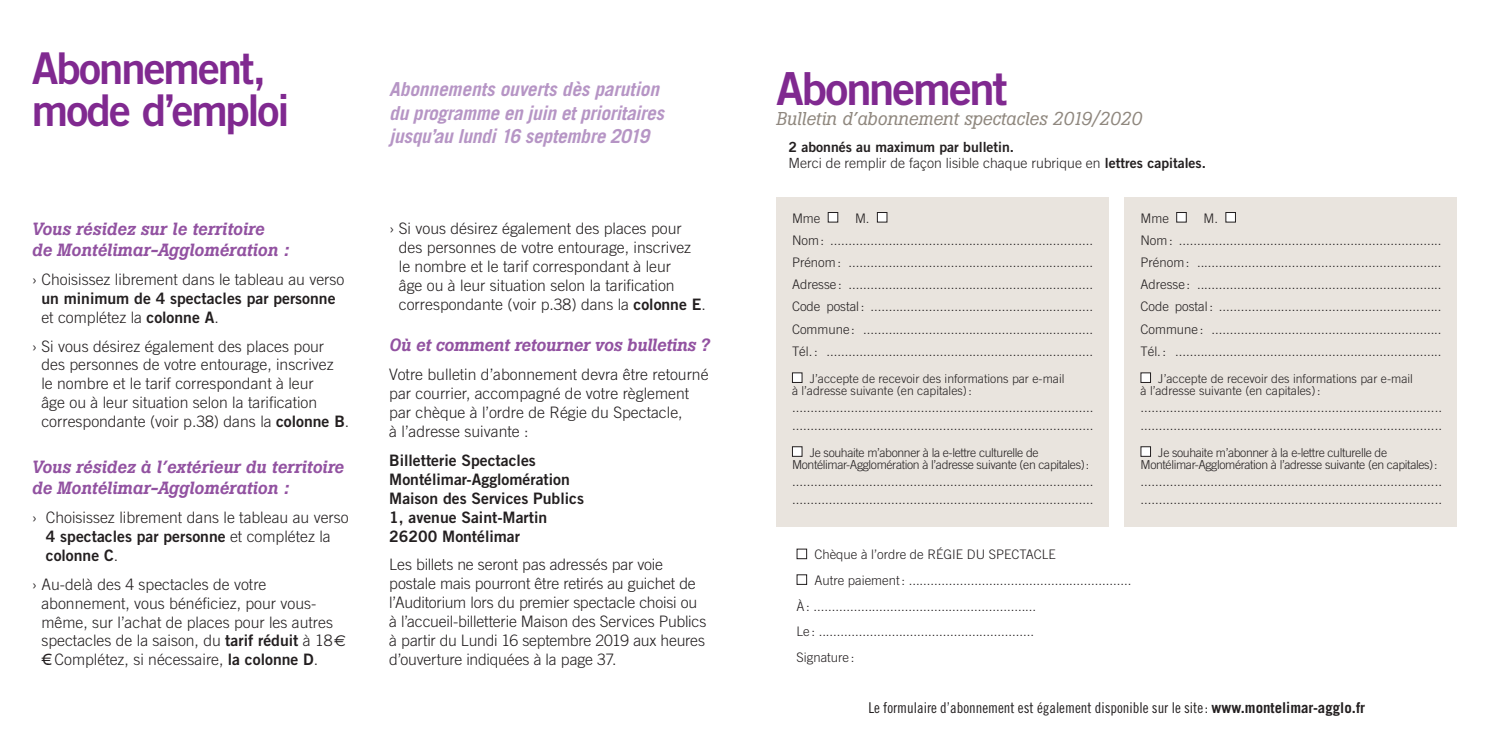
<style>
.page{position:relative;width:1489px;height:745px;background:#fff}
.page>*{position:absolute;margin:0;border:0;box-sizing:border-box;transform-origin:0 0}
.t1{font:45.5px "Trade Gothic Bold Two";color:#802990}
.t2{font:43.75px/42px "Trade Gothic Bold Two";letter-spacing:-.04em;color:#802990}
.t3{font:italic 700 19.25px/23.1px "Trade Gothic";letter-spacing:-.01em;color:#b695c5}
.t4{font:italic 18.38px "Boton";color:#8f877e}
.t5{font:italic 500 17.5px/21px "Boton";color:#9252a1}
.t6{font:300 15.75px/18.9px "Trade Gothic";color:#231f20}
.t7{font:15.75px/18.9px "Trade Gothic Bold Two";color:#231f20}
.t8{font:14.88px "Trade Gothic Cond Eighteen";color:#231f20}
.t9{font:300 14px "Trade Gothic";color:#231f20}
.t10{font:14px "Trade Gothic Bold Two";color:#231f20}
.t11{font:300 13.12px/22.2px "Trade Gothic";color:#231f20}
.t12{font:300 12.25px/12.2px "Trade Gothic";letter-spacing:-.03em;color:#231f20}
.t13{font:300 12.25px/12.2px "Trade Gothic";color:#231f20}
.s1{font-family:"Trade Gothic Bold Two";font-weight:400}
.s2{font-family:"Trade Gothic";font-weight:300}
.s3{font-family:"Euro Sans";font-weight:400}
.s4{font-family:"Trade Gothic";font-weight:700}
</style>
<div class="page">
<div style="left:776px;top:197px;width:332px;height:329px;background:#e9e4de"></div>
<div style="left:828px;top:212px;width:9px;height:10px;background:#fff"></div>
<div style="left:827px;top:212px;width:11px;height:10px;border:1px solid #231f20"></div>
<div style="left:877px;top:212px;width:9px;height:10px;background:#fff"></div>
<div style="left:876px;top:212px;width:11px;height:10px;border:1px solid #231f20"></div>
<div style="left:792px;top:372px;width:10px;height:10px;background:#fff"></div>
<div style="left:792px;top:372px;width:10px;height:10px;border:1px solid #231f20"></div>
<div style="left:792px;top:446px;width:10px;height:10px;background:#fff"></div>
<div style="left:792px;top:446px;width:10px;height:10px;border:1px solid #231f20"></div>
<div style="left:1124px;top:197px;width:333px;height:329px;background:#e9e4de"></div>
<div style="left:1176px;top:212px;width:10px;height:10px;background:#fff"></div>
<div style="left:1176px;top:212px;width:10px;height:10px;border:1px solid #231f20"></div>
<div style="left:1225px;top:212px;width:10px;height:10px;background:#fff"></div>
<svg style="left:1140px;top:372px;width:10px;height:10px"></svg>
<svg style="left:1140px;top:446px;width:10px;height:10px"></svg>
<h2 class="t2" style="left:32px;top:47px;width:259px">Abonnement, mode d’emploi</h2>
<h3 class="t5" style="left:32px;top:218px;width:258px">Vous résidez sur le territoire<br>de Montélimar-Agglomération :</h3>
<p class="t6" style="left:32px;top:269px;width:314px">› Choisissez librement dans le tableau au verso</p>
<p class="t7" style="left:41px;top:288px;width:295px">un minimum de 4 spectacles par personne</p>
<p class="t6" style="left:32px;top:302px;width:294px;line-height:28.9px;text-indent:10px">et complétez la <span class="s1">colonne A</span>.<br>› Si vous désirez également des places pour</p>
<p class="t6" style="left:41px;top:355px;width:309px">des personnes de votre entourage, inscrivez<br>le nombre et le tarif correspondant à leur<br>âge ou à leur situation selon la tarification correspondante (voir p.38) dans la <span class="s1">colonne B</span>.</p>
<h3 class="t5" style="left:32px;top:456px;width:313px">Vous résidez à l’extérieur du territoire de Montélimar-Agglomération :</h3>
<p class="t6" style="left:32px;top:507px;width:318px">› Choisissez librement dans le tableau au verso</p>
<p class="t7" style="left:46px;top:526px;width:286px">4 spectacles par personne <span class="s2">et complétez la </span>colonne C<span class="s2">.</span></p>
<p class="t6" style="left:41px;top:574px;width:306px;text-indent:-10px">› Au-delà des 4 spectacles de votre abonnement, vous bénéficiez, pour vous&shy;même, sur l’achat de places pour les autres spectacles de la saison, du <span class="s1">tarif réduit</span> à 18<span class="s3">e </span>€. Complétez, si nécessaire, <span class="s1">la colonne D</span>.</p>
<h3 class="t3" style="left:389px;top:78px;width:276px">Abonnements ouverts dès parution du programme en juin et prioritaires jusqu’au lundi 16 septembre 2019</h3>
<p class="t6" style="left:399px;top:219px;width:308px;text-indent:-10px">› Si vous désirez également des places pour des personnes de votre entourage, inscrivez le nombre et le tarif correspondant à leur<br>âge ou à leur situation selon la tarification correspondante (voir p.38) dans la <span class="s1">colonne E</span>.</p>
<h3 class="t5" style="left:389px;top:334px;width:322px">Où et comment retourner vos bulletins ?</h3>
<p class="t6" style="left:389px;top:364px;width:321px">Votre bulletin d’abonnement devra être retourné par courrier, accompagné de votre règlement par chèque à l’ordre de Régie du Spectacle,<br>à l’adresse suivante :</p>
<p class="t7" style="left:389px;top:450px;width:196px">Billetterie Spectacles<br>Montélimar-Agglomération<br>Maison des Services Publics<br>1, avenue Saint-Martin<br>26200 Montélimar</p>
<p class="t6" style="left:389px;top:554px;width:319px">Les billets ne seront pas adressés par voie postale mais pourront être retirés au guichet de l’Auditorium lors du premier spectacle choisi ou à l’accueil-billetterie Maison des Services Publics à partir du Lundi 16 septembre 2019 aux heures d’ouverture indiquées à la page 37.</p>
<h1 class="t1" style="left:776px;top:61px;width:233px">Abonnement</h1>
<h3 class="t4" style="left:776px;top:108px;width:367px">Bulletin d’abonnement spectacles 2019/2020</h3>
<p class="t10" style="left:788px;top:138px;width:227px">2 abonnés au maximum par bulletin.</p>
<p class="t9" style="left:788px;top:155px;width:419px">Merci de remplir de façon lisible chaque rubrique en <span class="s1">lettres capitales.</span></p>
<p class="t11" style="left:792px;top:206px;width:302px;text-indent:63px">M.<br>Nom: ........................................................................<br>Prénom: ...................................................................<br>Adresse : ...................................................................<br>Code postal: .............................................................<br>Commune : ...............................................................<br>Tél.: .........................................................................</p>
<p class="t13" style="left:792px;top:372px;width:274px;text-indent:18px">J’accepte de recevoir des informations par e-mail à l’adresse suivante (en capitales):</p>
<p class="t11" style="left:792px;top:398px;width:303px;line-height:17.2px">.................................................................................. ..................................................................................</p>
<p class="t12" style="left:792px;top:446px;width:298px;text-indent:18px">Je souhaite m’abonner à la e-lettre culturelle de<br>Montélimar-Agglomération à l’adresse suivante (en capitales):</p>
<p class="t11" style="left:792px;top:472px;width:303px;line-height:17.2px">.................................................................................. ..................................................................................</p>
<p class="t11" style="left:792px;top:206px;width:30px">Mme</p>
<p class="t11" style="left:1140px;top:206px;width:302px;text-indent:63px">M.<br>Nom: ........................................................................<br>Prénom: ...................................................................<br>Adresse : ...................................................................<br>Code postal: .............................................................<br>Commune : ...............................................................<br>Tél.: .........................................................................</p>
<p class="t13" style="left:1140px;top:372px;width:274px;text-indent:18px">J’accepte de recevoir des informations par e-mail à l’adresse suivante (en capitales):</p>
<p class="t11" style="left:1140px;top:398px;width:303px;line-height:17.2px">.................................................................................. ..................................................................................</p>
<p class="t12" style="left:1140px;top:446px;width:298px;text-indent:18px">Je souhaite m’abonner à la e-lettre culturelle de<br>Montélimar-Agglomération à l’adresse suivante (en capitales):</p>
<p class="t11" style="left:1140px;top:472px;width:303px;line-height:17.2px">.................................................................................. ..................................................................................</p>
<p class="t11" style="left:1140px;top:206px;width:30px">Mme</p>
<p class="t11" style="left:814px;top:543px;width:243px">Chèque à l’ordre de Régie du Spectacle</p>
<p class="t11" style="left:814px;top:568px;width:318px">Autre paiement: .............................................................</p>
<p class="t11" style="left:796px;top:594px;width:241px">À: .............................................................</p>
<p class="t11" style="left:796px;top:620px;width:239px">Le : ...........................................................</p>
<p class="t11" style="left:796px;top:645px;width:59px">Signature :</p>
<p class="t8" style="left:868px;top:698px;width:498px">Le formulaire d’abonnement est également disponible sur le site: <span class="s4">www.montelimar-agglo.fr</span></p>
</div>
